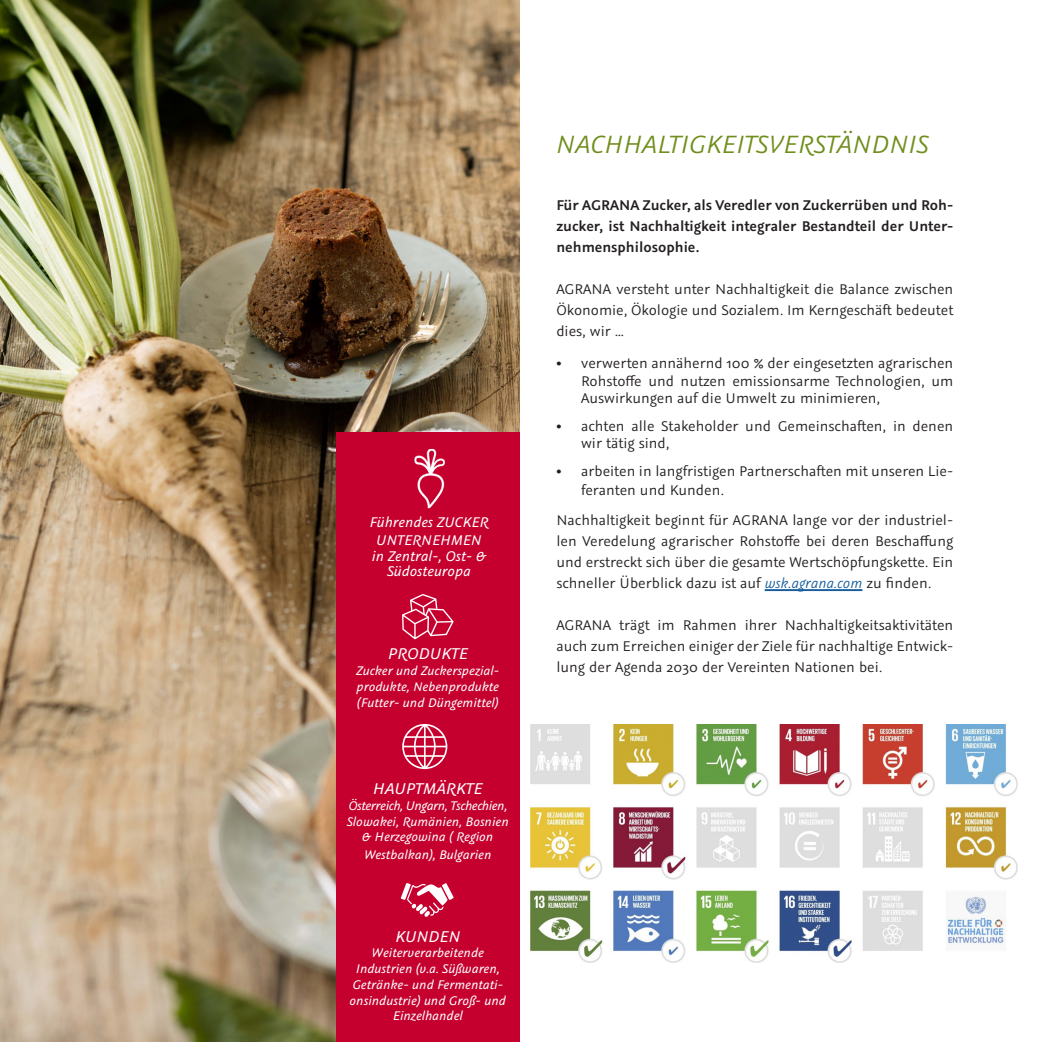
<style>
.page{position:relative;width:1042px;height:1042px;background:#fff}
.page>*{position:absolute;margin:0;border:0;box-sizing:border-box;transform-origin:0 0}
.t1{font:italic 28px "Graublau Sans";color:#708e1c}
.t2{font:italic 17.5px "Graublau Sans";color:#fff}
.t3{font:15.75px/21px "Graublau Sans";color:#231f20;text-align:justify}
.t4{font:600 15.75px/21px "Graublau Sans";color:#231f20;text-align:justify}
.t5{font:italic 15.75px/17.5px "Graublau Sans";color:#fff;text-align:center}
.t6{font:italic 14px/15.8px "Graublau Sans";color:#fff;text-align:center}
.s1{font-style:italic;color:#175d9e}
</style>
<div class="page">
<img style="left:530px;top:725px;width:487px;height:237px">
<hr style="left:764px;top:589px;width:98px;height:2px;background:#175d9e">
<img style="left:0;top:0;width:519px;height:1042px">
<div style="left:336px;top:433px;width:183px;height:609px;background:#c5002e"></div>
<img style="left:414px;top:448px;width:31px;height:61px">
<svg style="left:402px;top:594px;width:51px;height:45px"></svg>
<svg style="left:402px;top:724px;width:45px;height:45px"></svg>
<svg style="left:401px;top:883px;width:52px;height:34px"></svg>
<p class="t5" style="left:369px;top:513px;width:121px">Führendes ZUCKER<br>UNTERNEHMEN</p>
<p class="t5" style="left:372px;top:547px;width:116px;line-height:15.8px">in Zentral-, Ost- &amp;<br>Südosteuropa</p>
<p class="t2" style="left:388px;top:643px;width:82px">PRODUKTE</p>
<p class="t6" style="left:356px;top:662px;width:145px;text-align:justify">Zucker und Zuckerspezial&shy;produkte, Nebenprodukte (Futter- und Düngemittel)</p>
<p class="t2" style="left:373px;top:777px;width:111px">HAUPTMÄRKTE</p>
<p class="t6" style="left:347px;top:797px;width:164px">Österreich, Ungarn, Tschechien,<br>Slowakei, Rumänien, Bosnien &amp; Herzegowina ( Region</p>
<p class="t6" style="left:364px;top:846px;width:129px">Westbalkan), Bulgarien</p>
<p class="t2" style="left:395px;top:925px;width:67px">KUNDEN</p>
<p class="t6" style="left:349px;top:944px;width:158px">Weiterverarbeitende<br>Industrien (v.a. Süßwaren,<br>Getränke- und Fermentati&shy;onsindustrie) und Groß- und<br>Einzelhandel</p>
<h1 class="t1" style="left:556px;top:127px;width:374px">NACHHALTIGKEITSVERSTÄNDNIS</h1>
<p class="t4" style="left:556px;top:195px;width:398px">Für AGRANA Zucker, als Veredler von Zuckerrüben und Roh&shy;zucker, ist Nachhaltigkeit integraler Bestandteil der Unter&shy;nehmensphilosophie.</p>
<p class="t3" style="left:556px;top:279px;width:398px">AGRANA versteht unter Nachhaltigkeit die Balance zwischen Ökonomie, Ökologie und Sozialem. Im Kerngeschäft bedeutet dies, wir …</p>
<p class="t3" style="left:581px;top:355px;width:374px;line-height:17.5px;text-indent:-25px">• verwerten annähernd 100 % der eingesetzten agrarischen Rohstoffe und nutzen emissionsarme Technologien, um Auswirkungen auf die Umwelt zu minimieren,</p>
<p class="t3" style="left:581px;top:417px;width:374px;line-height:17.5px;text-indent:-25px">• achten alle Stakeholder und Gemeinschaften, in denen wir tätig sind,</p>
<p class="t3" style="left:581px;top:461px;width:374px;line-height:19.2px;text-indent:-25px">• arbeiten in langfristigen Partnerschaften mit unseren Lie&shy;feranten und Kunden.</p>
<p class="t3" style="left:556px;top:510px;width:398px">Nachhaltigkeit beginnt für AGRANA lange vor der industriel&shy;len Veredelung agrarischer Rohstoffe bei deren Beschaffung und erstreckt sich über die gesamte Wertschöpfungskette. Ein schneller Überblick dazu ist auf <span class="s1">wsk.agrana.com</span> zu finden.</p>
<p class="t3" style="left:556px;top:615px;width:398px">AGRANA trägt im Rahmen ihrer Nachhaltigkeitsaktivitäten auch zum Erreichen einiger der Ziele für nachhaltige Entwick&shy;lung der Agenda 2030 der Vereinten Nationen bei.</p>
</div>
